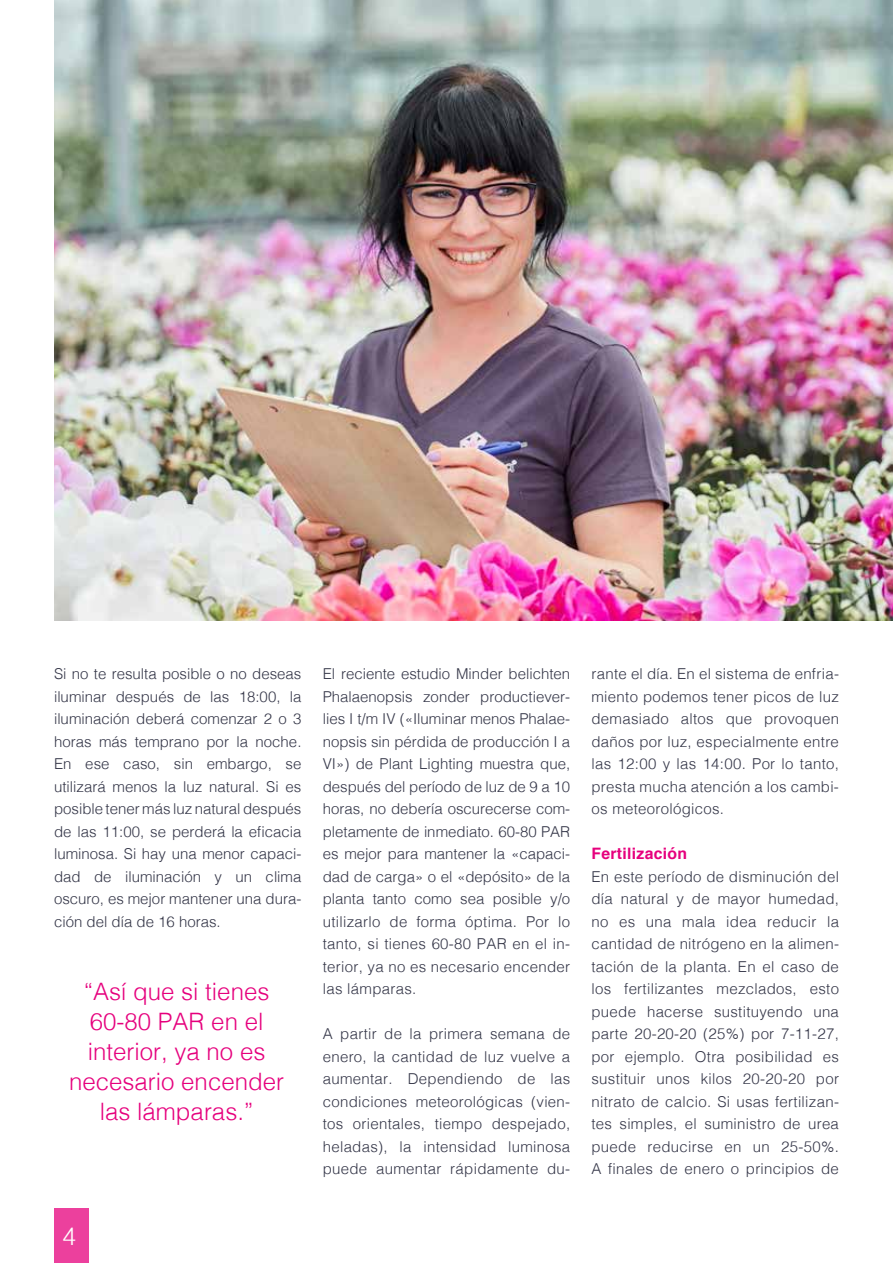
<style>
.page{position:relative;width:893px;height:1263px;background:#fff}
.page>*{position:absolute;margin:0;border:0;box-sizing:border-box;transform-origin:0 0}
.t1{font:300 24.75px "Helvetica";color:#fff}
.t2{font:300 24px/30px "Helvetica";color:#e6007d;text-align:center}
.t3{font:700 15.75px "Helvetica";letter-spacing:.02em;color:#e6007d}
.t4{font:300 15px/22.5px "Helvetica";letter-spacing:.02em;color:#333547;text-align:justify}
</style>
<div class="page">
<div style="left:54px;top:1209px;width:34px;height:54px;background:#ec409d"></div>
<img style="left:54px;top:0;width:839px;height:621px">
<p class="t4" style="left:54px;top:661px;width:249px">Si no te resulta posible o no deseas iluminar después de las 18:00, la iluminación deberá comenzar 2 o 3 horas más temprano por la noche.<br>En ese caso, sin embargo, se utilizará menos la luz natural. Si es posible tener más luz natural después de las 11:00, se perderá la eficacia luminosa. Si hay una menor capaci&shy;dad de iluminación y un clima oscuro, es mejor mantener una dura&shy;ción del día de 16 horas.</p>
<p class="t4" style="left:323px;top:661px;width:249px">El reciente estudio Minder belichten Phalaenopsis zonder productiever&shy;lies I t/m IV («Iluminar menos Phalae&shy;nopsis sin pérdida de producción I a VI») de Plant Lighting muestra que, después del período de luz de 9 a 10 horas, no debería oscurecerse com&shy;pletamente de inmediato. 60-80 PAR es mejor para mantener la «capaci&shy;dad de carga» o el «depósito» de la planta tanto como sea posible y/o utilizarlo de forma óptima. Por lo tanto, si tienes 60-80 PAR en el in&shy;terior, ya no es necesario encender las lámparas.</p>
<p class="t4" style="left:323px;top:1021px;width:249px">A partir de la primera semana de enero, la cantidad de luz vuelve a aumentar. Dependiendo de las condiciones meteorológicas (vien&shy;tos orientales, tiempo despejado, heladas), la intensidad luminosa puede aumentar rápidamente du-</p>
<h2 class="t2" style="left:69px;top:975px;width:216px">“Así que si tienes<br>60-80 PAR en el interior, ya no es necesario encender las lámparas.”</h2>
<h1 class="t1" style="left:63px;top:1215px;width:15px">4</h1>
<p class="t4" style="left:591px;top:661px;width:249px">rante el día. En el sistema de enfria&shy;miento podemos tener picos de luz demasiado altos que provoquen daños por luz, especialmente entre las 12:00 y las 14:00. Por lo tanto, presta mucha atención a los cambi&shy;os meteorológicos.</p>
<p class="t3" style="left:591px;top:841px;width:97px">Fertilización</p>
<p class="t4" style="left:591px;top:864px;width:249px">En este período de disminución del día natural y de mayor humedad, no es una mala idea reducir la cantidad de nitrógeno en la alimen&shy;tación de la planta. En el caso de los fertilizantes mezclados, esto puede hacerse sustituyendo una parte 20-20-20 (25%) por 7-11-27, por ejemplo. Otra posibilidad es sustituir unos kilos 20-20-20 por nitrato de calcio. Si usas fertilizan&shy;tes simples, el suministro de urea puede reducirse en un 25-50%.<br>A finales de enero o principios de</p>
</div>
